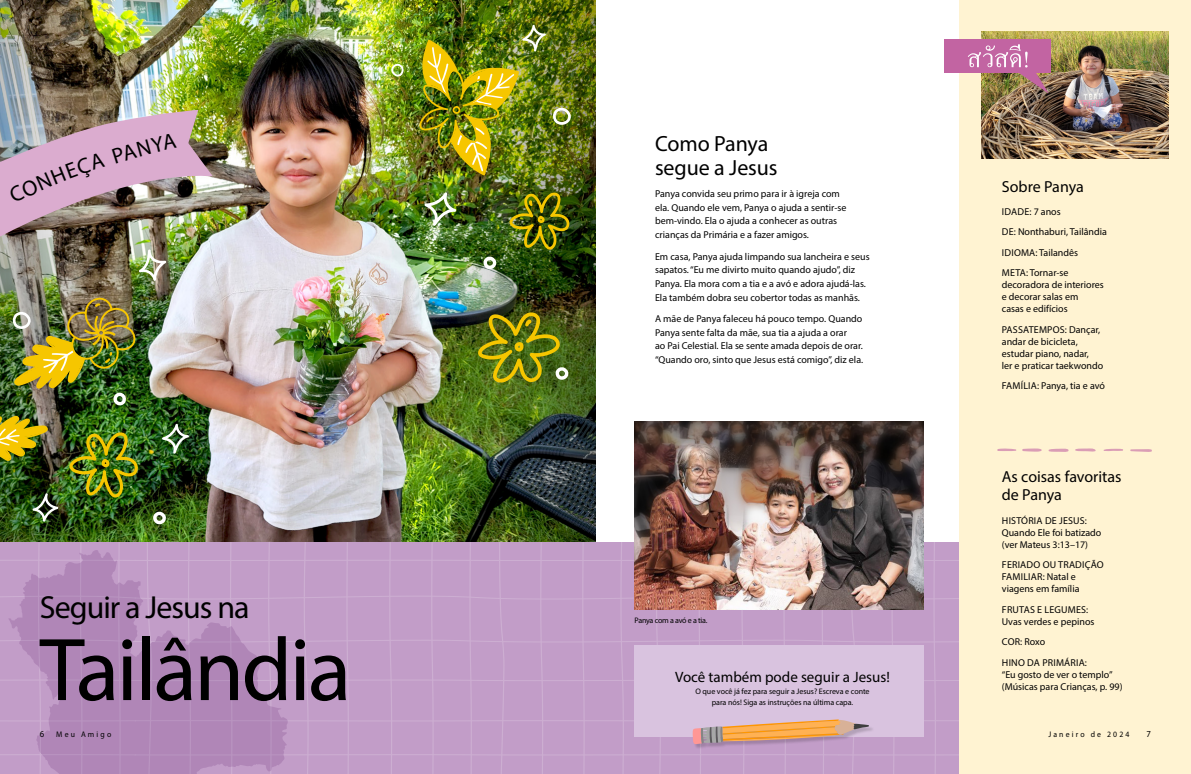
<style>
.page{position:relative;width:1191px;height:774px;background:#fff}
.page>*{position:absolute;margin:0;border:0;box-sizing:border-box;transform-origin:0 0}
.t1{font:90px "Myriad Pro";letter-spacing:-.03em;color:#000}
.t2{font:32px "Myriad Pro";letter-spacing:-.03em;color:#000}
.t3{font:22px/24px "Myriad Pro";letter-spacing:-.005em;color:#000}
.t4{font:16px/18px "Myriad Pro";color:#000}
.t5{font:15px "Myriad Pro";color:#000}
.p2_10_15_Dots{font:10px/13.7px "Myriad Pro";color:#000}
.p2_10_12_Dots{font:10px/12px "Myriad Pro";color:#000}
.t6{font:9.2px "Myriad Pro";color:#000;scale:.95 1}
.t7{font:8.2px "Myriad Pro";letter-spacing:.28em;color:#000;scale:.95 1}
.t8{font:8px/10.9px "Myriad Pro";letter-spacing:-.005em;color:#000;text-align:center}
.t9{font:8px "Myriad Pro";letter-spacing:-.035em;color:#000}
.s1{font-size:8.5px;color:#969798}
</style>
<div class="page">
<img style="left:173px;top:0;width:181px;height:542px">
<img style="left:0;top:0;width:173px;height:542px">
<img style="left:354px;top:0;width:241px;height:542px">
<div style="left:136px;top:542px;width:556px;height:232px;background:#c29dc8"></div>
<div style="left:0;top:542px;width:136px;height:232px;background:#c29dc8"></div>
<div style="left:960px;top:0;width:231px;height:774px;background:#fff3d2"></div>
<img style="left:981px;top:31px;width:187px;height:128px">
<svg style="left:997px;top:448px;width:19px;height:3px"></svg>
<svg style="left:1022px;top:448px;width:19px;height:4px"></svg>
<svg style="left:1048px;top:448px;width:20px;height:4px"></svg>
<svg style="left:1075px;top:448px;width:20px;height:4px"></svg>
<svg style="left:1103px;top:449px;width:20px;height:2px"></svg>
<svg style="left:1130px;top:449px;width:22px;height:3px"></svg>
<img style="left:634px;top:421px;width:290px;height:188px">
<div style="left:944px;top:40px;width:107px;height:33px;background:#c264a2"></div>
<svg style="left:8px;top:549px;width:280px;height:225px;background:#b78fbe"></svg>
<img style="left:968px;top:44px;width:80px;height:50px">
<div style="left:634px;top:645px;width:290px;height:91px;background:#d9c3df"></div>
<svg style="left:692px;top:542px;width:268px;height:232px"></svg>
<img style="left:69px;top:432px;width:70px;height:65px">
<svg style="left:162px;top:424px;width:27px;height:30px"></svg>
<svg style="left:424px;top:192px;width:32px;height:34px"></svg>
<svg style="left:552px;top:107px;width:19px;height:18px"></svg>
<svg style="left:152px;top:511px;width:14px;height:13px"></svg>
<img style="left:509px;top:192px;width:61px;height:58px">
<svg style="left:391px;top:63px;width:13px;height:14px"></svg>
<img style="left:419px;top:25px;width:127px;height:150px">
<img style="left:477px;top:312px;width:91px;height:71px">
<svg style="left:33px;top:493px;width:25px;height:29px"></svg>
<svg style="left:482px;top:256px;width:14px;height:13px"></svg>
<svg style="left:0;top:416px;width:48px;height:45px;background:#a5941d"></svg>
<img style="left:12px;top:297px;width:125px;height:109px">
<img style="left:0;top:110px;width:213px;height:171px">
<p class="t2" style="left:40px;top:587px;width:211px">Seguir a Jesus na</p>
<p class="t1" style="left:40px;top:614px;width:313px">Tailândia</p>
<p class="t3" style="left:655px;top:132px;width:124px">Como Panya segue a Jesus</p>
<p class="p2_10_15_Dots" style="left:655px;top:187px;width:193px">Panya convida seu primo para ir à igreja com ela. Quando ele vem, Panya o ajuda a sentir-se bem-vindo. Ela o ajuda a conhecer as outras crianças da Primária e a fazer amigos.</p>
<p class="p2_10_15_Dots" style="left:655px;top:249px;width:216px">Em casa, Panya ajuda limpando sua lancheira e seus sapatos. “Eu me divirto muito quando ajudo”, diz Panya. Ela mora com a tia e a avó e adora ajudá-las.<br>Ela também dobra seu cobertor todas as manhãs.</p>
<p class="p2_10_15_Dots" style="left:655px;top:312px;width:216px">A mãe de Panya faleceu há pouco tempo. Quando Panya sente falta da mãe, sua tia a ajuda a orar<br>ao Pai Celestial. Ela se sente amada depois de orar. “Quando oro, sinto que Jesus está comigo”, diz ela. <span class="s1">●</span></p>
<p class="t9" style="left:634px;top:615px;width:74px">Panya com a avó e a tia.</p>
<p class="t5" style="left:675px;top:668px;width:216px">Você também pode seguir a Jesus!</p>
<p class="t8" style="left:695px;top:686px;width:176px">O que você já fez para seguir a Jesus? Escreva e conte para nós! Siga as instruções na última capa.</p>
<p class="t4" style="left:1001px;top:177px;width:84px">Sobre Panya</p>
<p class="p2_10_12_Dots" style="left:1002px;top:205px;width:60px">IDADE: 7 anos</p>
<p class="p2_10_12_Dots" style="left:1002px;top:226px;width:106px">DE: Nonthaburi, Tailândia</p>
<p class="p2_10_12_Dots" style="left:1002px;top:246px;width:78px">IDIOMA: Tailandês</p>
<p class="p2_10_12_Dots" style="left:1001px;top:267px;width:104px">META: Tornar-se decoradora de interiores e decorar salas em<br>casas e edifícios</p>
<p class="p2_10_12_Dots" style="left:1001px;top:323px;width:103px">PASSATEMPOS: Dançar, andar de bicicleta, estudar piano, nadar,<br>ler e praticar taekwondo</p>
<p class="p2_10_12_Dots" style="left:1002px;top:380px;width:104px">FAMÍLIA: Panya, tia e avó</p>
<p class="t4" style="left:1001px;top:467px;width:121px">As coisas favoritas de Panya</p>
<p class="p2_10_12_Dots" style="left:1001px;top:514px;width:101px">HISTÓRIA DE JESUS:<br>Quando Ele foi batizado (ver Mateus 3:13–17)</p>
<p class="p2_10_12_Dots" style="left:1001px;top:559px;width:103px">FERIADO OU TRADIÇÃO<br>FAMILIAR: Natal e viagens em família</p>
<p class="p2_10_12_Dots" style="left:1001px;top:603px;width:94px">FRUTAS E LEGUMES:<br>Uvas verdes e pepinos</p>
<p class="p2_10_12_Dots" style="left:1002px;top:636px;width:45px">COR: Roxo</p>
<p class="p2_10_12_Dots" style="left:1001px;top:656px;width:122px">HINO DA PRIMÁRIA:<br>“Eu gosto de ver o templo” (Músicas para Crianças, p. 99)</p>
<p class="t6" style="left:40px;top:728px;width:6px">6</p>
<p class="t7" style="left:56px;top:729px;width:59px">Meu Amigo</p>
<p class="t7" style="left:1048px;top:729px;width:87px">Janeiro de 2024</p>
<p class="t6" style="left:1146px;top:728px;width:6px">7</p>
</div>
